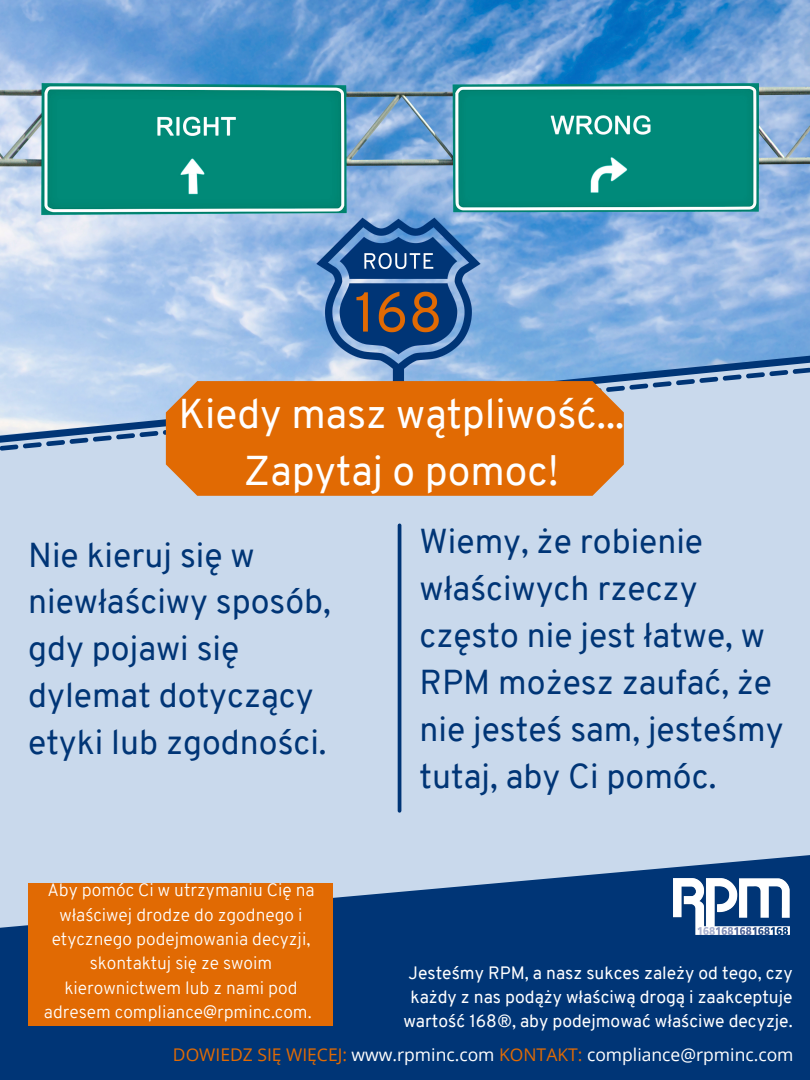
<style>
.page{position:relative;width:810px;height:1080px;background:#fff}
.page>*{position:absolute;margin:0;border:0;box-sizing:border-box;transform-origin:0 0}
.t1{font:40.62px "Overpass";color:#fff}
.t2{font:33.75px/46.9px "Overpass";color:#003576}
.t3{font:300 17.5px/24.4px "Overpass";color:#fff;text-align:center}
.t4{font:17.5px/24.4px "Overpass";color:#fff;text-align:center}
.t5{font:17.5px "Open Sans";color:#fff}
.s1{color:#e16a03}
</style>
<div class="page">
<img style="left:0;top:0;width:810px;height:349px">
<img style="left:231px;top:21px;width:373px;height:328px">
<div style="left:0;top:927px;width:810px;height:153px;background:#003576"></div>
<div style="left:0;top:451px;width:810px;height:476px;background:#c9d9ec"></div>
<hr style="left:398px;top:525px;width:3px;height:286px;background:#003576">
<div style="left:28px;top:883px;width:304px;height:142px;background:#e16a03"></div>
<svg style="left:0;top:349px;width:810px;height:16px;background:#8cb2dd"></svg>
<svg style="left:0;top:365px;width:810px;height:86px;background:#abc4e1"></svg>
<div style="left:166px;top:381px;width:458px;height:115px;background:#e16a03"></div>
<img style="left:673px;top:879px;width:116px;height:56px">
<p class="t1" style="left:178px;top:398px;width:447px">Kiedy masz wątpliwość...</p>
<p class="t1" style="left:244px;top:455px;width:316px">Zapytaj o pomoc!</p>
<p class="t2" style="left:28px;top:535px;width:304px">Nie kieruj się w niewłaściwy sposób, gdy pojawi się dylemat dotyczący etyki lub zgodności.</p>
<p class="t3" style="left:44px;top:880px;width:272px">Aby pomóc Ci w utrzymaniu Cię na właściwej drodze do zgodnego i etycznego podejmowania decyzji, skontaktuj się ze swoim kierownictwem lub z nami pod adresem compliance@rpminc.com.</p>
<p class="t2" style="left:420px;top:522px;width:366px">Wiemy, że robienie właściwych rzeczy często nie jest łatwe, w<br>RPM możesz zaufać, że nie jesteś sam, jesteśmy tutaj, aby Ci pomóc.</p>
<p class="t4" style="left:403px;top:962px;width:391px">Jesteśmy RPM, a nasz sukces zależy od tego, czy każdy z nas podąży właściwą drogą i zaakceptuje wartość 168®, aby podejmować właściwe decyzje.</p>
<p class="t5" style="left:173px;top:1042px;width:622px"><span class="s1">DOWIEDZ SIĘ WIĘCEJ:</span> www.rpminc.com <span class="s1">KONTAKT:</span> compliance@rpminc.com</p>
</div>
